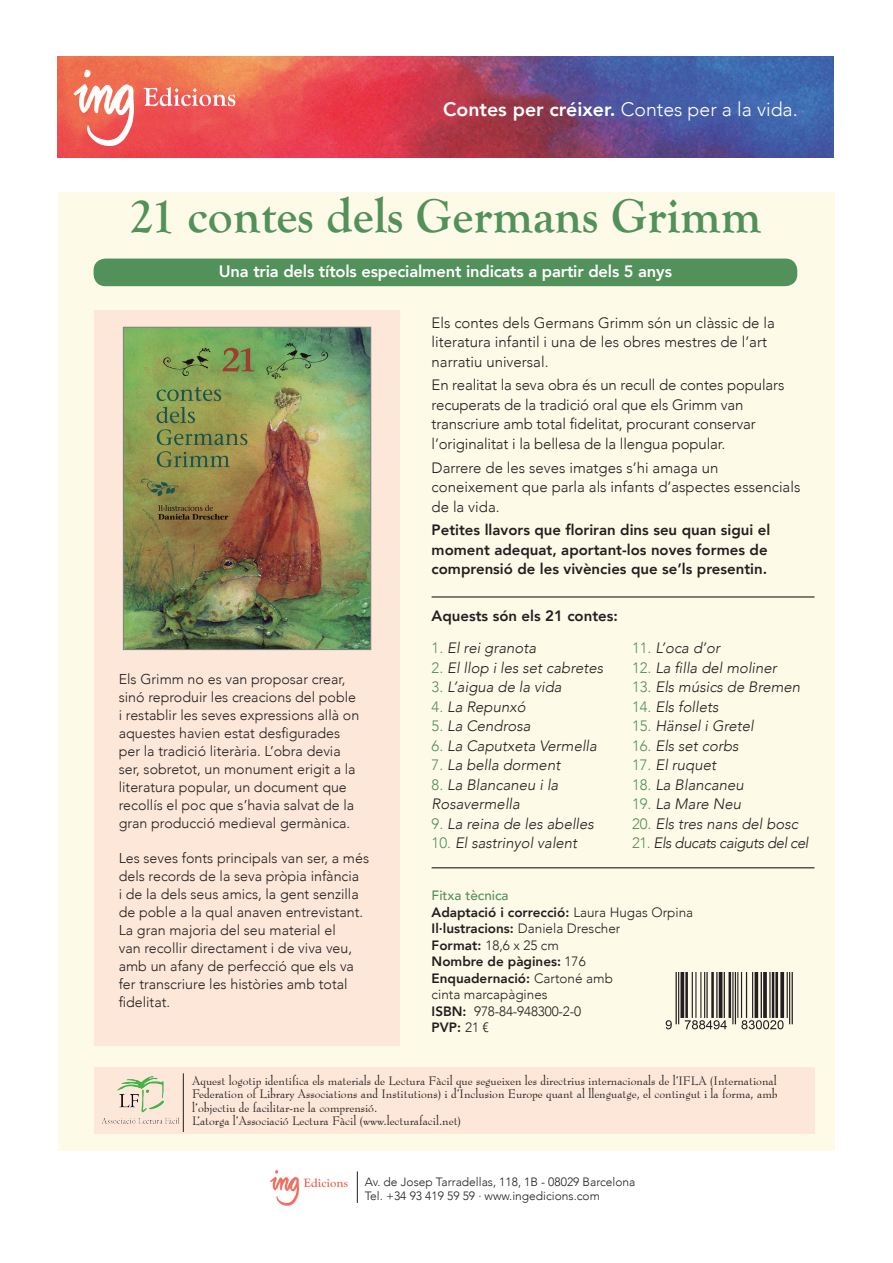
<style>
.page{position:relative;width:893px;height:1263px;background:#fff}
.page>*{position:absolute;margin:0;border:0;box-sizing:border-box;transform-origin:0 0}
.t1{font:700 49.5px "Goudy Old Style T";color:#52915a}
.t2{font:800 19.5px "Avenir";color:#fff}
.t3{font:800 16.5px "Avenir";letter-spacing:-.01em;color:#fff}
.t4{font:300 15px/19.5px "Avenir";color:#231f20}
.t5{font:italic 300 15px/19.5px "Avenir";color:#231f20}
.t6{font:800 15px/19.5px "Avenir";color:#231f20}
.t7{font:italic 300 15px "Avenir";letter-spacing:-.03em;color:#231f20}
.t8{font:300 14.25px/18px "Avenir";color:#231f20}
.t9{font:800 13.5px "Avenir";color:#231f20}
.t10{font:300 13.5px "Avenir";color:#231f20}
.t11{font:500 13.5px "Avenir";color:#52915a}
.t12{font:12px/13.5px "Bernhard Modern BT";color:#231f20;text-align:justify}
.t13{font:300 12px "Avenir";color:#231f20}
.s1{font-weight:300}
.s2{font-style:normal;color:#52915a}
.s3{color:#52915a}
.s4{font-weight:800}
</style>
<div class="page">
<div style="left:58px;top:192px;width:776px;height:958px;background:#fefae8"></div>
<div style="left:94px;top:310px;width:306px;height:736px;background:#fde7d8"></div>
<img style="left:57px;top:57px;width:776px;height:101px">
<img style="left:67px;top:63px;width:171px;height:89px">
<img style="left:125px;top:329px;width:244px;height:319px">
<div style="left:123px;top:327px;width:248px;height:323px;border:1px solid #808285"></div>
<div style="left:94px;top:259px;width:703px;height:27px;background:#52915a;border-radius:12px"></div>
<hr style="left:432px;top:596px;width:382px;height:1px;background:#231f20">
<hr style="left:432px;top:867px;width:382px;height:1px;background:#231f20">
<img style="left:665px;top:972px;width:128px;height:58px">
<img style="left:270px;top:1170px;width:78px;height:36px">
<hr style="left:357px;top:1171px;width:1px;height:32px;background:#231f20">
<div style="left:94px;top:1067px;width:720px;height:67px;background:#fde7d8"></div>
<hr style="left:183px;top:1073px;width:1px;height:59px;background:#231f20">
<img style="left:102px;top:1073px;width:81px;height:55px">
<p class="t2" style="left:443px;top:94px;width:356px">Contes per créixer. <span class="s1">Contes per a la vida.</span></p>
<p class="t1" style="left:129px;top:188px;width:634px">21 contes dels Germans Grimm</p>
<p class="t3" style="left:219px;top:259px;width:455px">Una tria dels títols especialment indicats a partir dels 5 anys</p>
<p class="t4" style="left:432px;top:313px;width:345px">Els contes dels Germans Grimm són un clàssic de la literatura infantil i una de les obres mestres de l’art narratiu universal.</p>
<p class="t4" style="left:432px;top:375px;width:354px">En realitat la seva obra és un recull de contes populars recuperats de la tradició oral que els Grimm van transcriure amb total fidelitat, procurant conservar l’originalitat i la bellesa de la llengua popular.</p>
<p class="t4" style="left:432px;top:458px;width:370px">Darrere de les seves imatges s’hi amaga un coneixement que parla als infants d’aspectes essencials de la vida.</p>
<p class="t6" style="left:432px;top:520px;width:340px">Petites llavors que floriran dins seu quan sigui el moment adequat, aportant-los noves formes de comprensió de les vivències que se’ls presentin.</p>
<p class="t6" style="left:432px;top:606px;width:188px">Aquests són els 21 contes:</p>
<p class="t5" style="left:432px;top:638px;width:106px"><span class="s2">1</span><span class="s3">.</span> El rei granota</p>
<p class="t5" style="left:432px;top:658px;width:173px"><span class="s2">2.</span> El llop i les set cabretes</p>
<p class="t5" style="left:432px;top:677px;width:132px"><span class="s2">3.</span> L’aigua de la vida</p>
<p class="t5" style="left:432px;top:697px;width:95px"><span class="s2">4.</span> La Repunxó</p>
<p class="t5" style="left:432px;top:716px;width:100px"><span class="s2">5.</span> La Cendrosa</p>
<p class="t5" style="left:432px;top:736px;width:167px"><span class="s2">6.</span> La Caputxeta Vermella</p>
<p class="t5" style="left:432px;top:755px;width:130px"><span class="s2">7.</span> La bella dorment</p>
<p class="t5" style="left:432px;top:775px;width:128px"><span class="s2">8.</span> La Blancaneu i la<br>Rosavermella</p>
<p class="t5" style="left:432px;top:814px;width:164px"><span class="s2">9.</span> La reina de les abelles</p>
<p class="t5" style="left:432px;top:833px;width:147px"><span class="s2">10.</span> El sastrinyol valent</p>
<p class="t5" style="left:632px;top:638px;width:89px"><span class="s2">11.</span> L’oca d’or</p>
<p class="t5" style="left:632px;top:658px;width:146px"><span class="s2">12.</span> La filla del moliner</p>
<p class="t5" style="left:632px;top:677px;width:170px"><span class="s2">13.</span> Els músics de Bremen</p>
<p class="t5" style="left:632px;top:697px;width:88px"><span class="s2">14.</span> Els follets</p>
<p class="t5" style="left:632px;top:716px;width:123px"><span class="s2">15.</span> Hänsel i Gretel</p>
<p class="t5" style="left:632px;top:736px;width:108px"><span class="s2">16.</span> Els set corbs</p>
<p class="t5" style="left:632px;top:755px;width:85px"><span class="s2">17.</span> El ruquet</p>
<p class="t5" style="left:632px;top:775px;width:113px"><span class="s2">18.</span> La Blancaneu</p>
<p class="t5" style="left:632px;top:794px;width:111px"><span class="s2">19.</span> La Mare Neu</p>
<p class="t5" style="left:632px;top:814px;width:167px"><span class="s2">20.</span> Els tres nans del bosc</p>
<p class="t7" style="left:632px;top:834px;width:178px"><span class="s2">21.</span> Els ducats caiguts del cel</p>
<p class="t8" style="left:119px;top:670px;width:242px">Els Grimm no es van proposar crear, sinó reproduir les creacions del poble i restablir les seves expressions allà on aquestes havien estat desfigurades per la tradició literària. L’obra devia ser, sobretot, un monument erigit a la literatura popular, un document que recollís el poc que s’havia salvat de la gran producció medieval germànica.</p>
<p class="t8" style="left:119px;top:849px;width:252px">Les seves fonts principals van ser, a més dels records de la seva pròpia infància<br>i de la dels seus amics, la gent senzilla de poble a la qual anaven entrevistant.<br>La gran majoria del seu material el<br>van recollir directament i de viva veu, amb un afany de perfecció que els va fer transcriure les històries amb total fidelitat.</p>
<p class="t11" style="left:432px;top:884px;width:79px">Fitxa tècnica</p>
<p class="t9" style="left:432px;top:901px;width:263px">Adaptació i correcció: <span class="s1">Laura Hugas Orpina</span></p>
<p class="t9" style="left:432px;top:918px;width:190px">Il·lustracions: <span class="s1">Daniela Drescher</span></p>
<p class="t10" style="left:432px;top:937px;width:129px"><span class="s4">Format:</span> 18,6 x 25 cm</p>
<p class="t9" style="left:432px;top:951px;width:156px">Nombre de pàgines: <span class="s1">176</span></p>
<p class="t9" style="left:432px;top:967px;width:183px">Enquadernació: <span class="s1">Cartoné amb</span></p>
<p class="t10" style="left:432px;top:986px;width:118px">cinta marcapàgines</p>
<p class="t10" style="left:432px;top:1003px;width:151px"><span class="s4">ISBN:</span> 978-84-948300-2-0</p>
<p class="t9" style="left:432px;top:1017px;width:59px">PVP: <span class="s1">21 €</span></p>
<p class="t12" style="left:192px;top:1073px;width:587px">Aquest logotip identifica els materials de Lectura Fàcil que segueixen les directrius internacionals de l’IFLA (International Federation of Library Associations and Institutions) i d’Inclusion Europe quant al llenguatge, el contingut i la forma, amb l’objectiu de facilitar-ne la comprensió.</p>
<p class="t12" style="left:192px;top:1114px;width:271px">L’atorga l’Associació Lectura Fàcil (www.lecturafacil.net)</p>
<p class="t13" style="left:365px;top:1175px;width:272px">Av. de Josep Tarradellas, 118, 1B - 08029 Barcelona</p>
<p class="t13" style="left:365px;top:1189px;width:237px">Tel. +34 93 419 59 59 · www.ingedicions.com</p>
</div>
